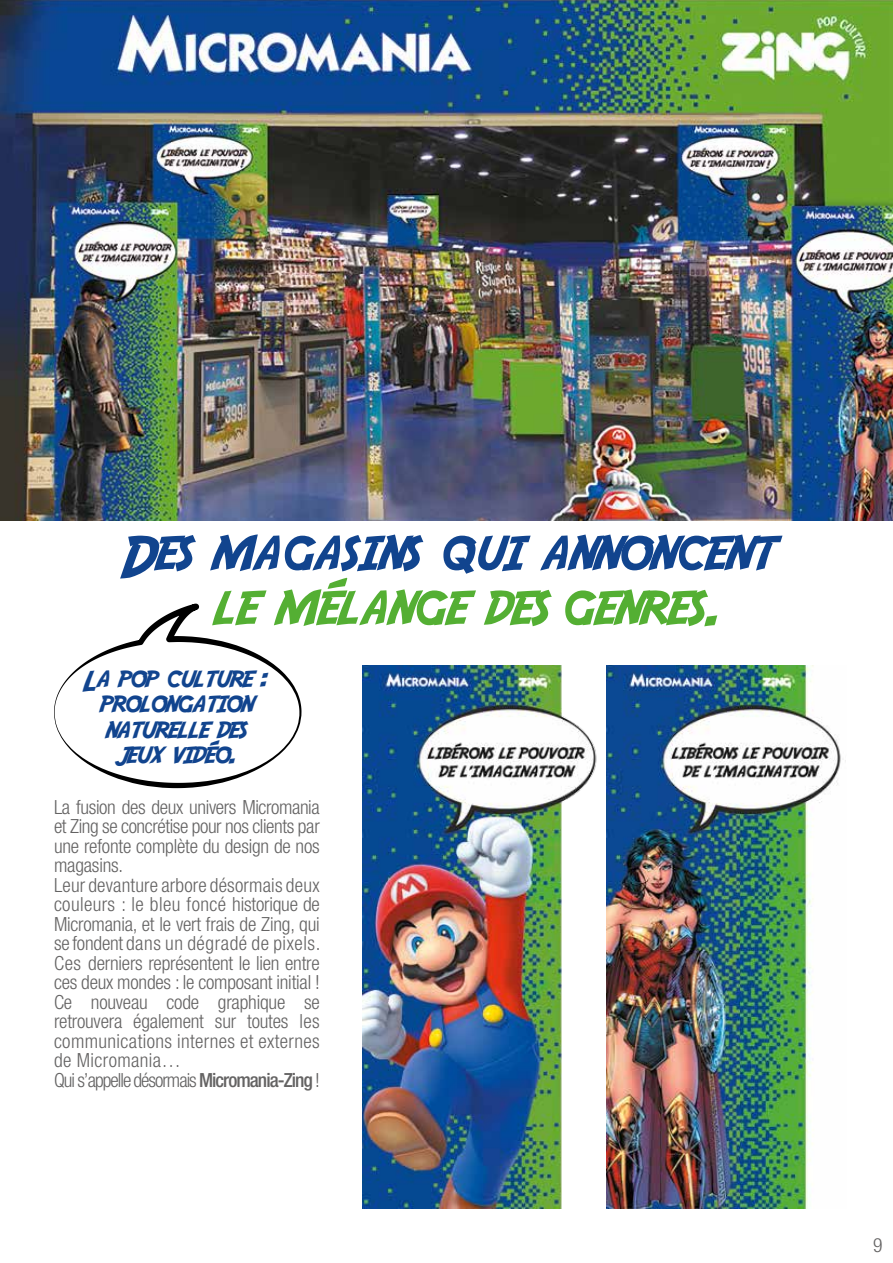
<style>
.page{position:relative;width:893px;height:1263px;background:#fff}
.page>*{position:absolute;margin:0;border:0;box-sizing:border-box;transform-origin:0 0}
.t1{font:58.05px "Adventure";color:#11448e}
.t2{font:58.05px "Adventure";color:#54af33}
.t3{font:28.5px/25.5px "Adventure";letter-spacing:-.02em;color:#11448e;text-align:center}
.t4{font:300 condensed 19.5px/19.5px "Helvetica Neue";letter-spacing:-.01em;color:#646363}
.s1{font-weight:500}
</style>
<div class="page">
<img style="left:0;top:0;width:893px;height:520px">
<svg style="left:54px;top:603px;width:247px;height:185px"></svg>
<img style="left:362px;top:665px;width:235px;height:544px">
<img style="left:606px;top:665px;width:240px;height:544px">
<h1 class="t1" style="left:120px;top:518px;width:655px">Des magasins qui annoncent</h1>
<h1 class="t2" style="left:212px;top:573px;width:508px">le mélange des genres.</h1>
<h2 class="t3" style="left:83px;top:667px;width:188px">La pop culture : prolongation naturelle des jeux vidéo.</h2>
<p class="t4" style="left:54px;top:797px;width:268px">La fusion des deux univers Micromania et Zing se concrétise pour nos clients par une refonte complète du design de nos magasins.<br>Leur devanture arbore désormais deux couleurs : le bleu foncé historique de Micromania, et le vert frais de Zing, qui se fondent dans un dégradé de pixels.<br>Ces derniers représentent le lien entre ces deux mondes : le composant initial !<br>Ce nouveau code graphique se retrouvera également sur toutes les communications internes et externes de Micromania…<br>Qui s’appelle désormais <span class="s1">Micromania-Zing</span> !</p>
<p class="t4" style="left:873px;top:1235px;width:11px">9</p>
</div>
